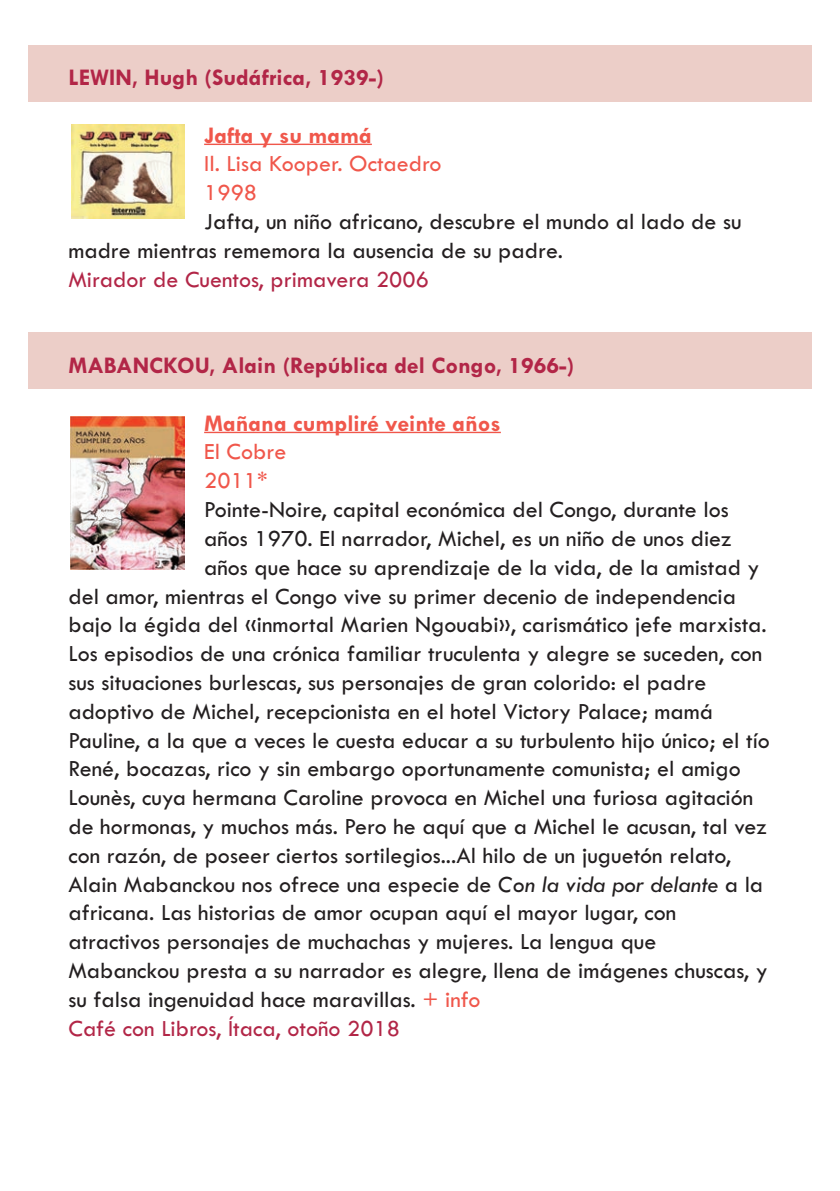
<style>
.page{position:relative;width:840px;height:1191px;background:#fff}
.page>*{position:absolute;margin:0;border:0;box-sizing:border-box;transform-origin:0 0}
.t1{font:24px/28.8px "Tw Cen";color:#231f20}
.t2{font:700 24px "Tw Cen";color:#b22647}
.t3{font:24px "Tw Cen";color:#b22647}
.t4{font:24px/28.8px "Tw Cen";color:#f0574b}
.t5{font:700 24px "Tw Cen";color:#f0574b}
.s1{font-style:italic}
.s2{color:#f0574b}
</style>
<div class="page">
<div style="left:28px;top:332px;width:783px;height:56px;background:#eccec8"></div>
<div style="left:28px;top:45px;width:783px;height:57px;background:#eccec8"></div>
<hr style="left:204px;top:144px;width:167px;height:1px;background:#f0574b">
<hr style="left:204px;top:432px;width:296px;height:1px;background:#f0574b">
<img style="left:71px;top:416px;width:113px;height:153px">
<img style="left:72px;top:124px;width:112px;height:94px">
<p class="t2" style="left:68px;top:63px;width:317px">LEWIN, Hugh (Sudáfrica, 1939-)</p>
<p class="t5" style="left:204px;top:120px;width:169px">Jafta y su mamá</p>
<p class="t4" style="left:204px;top:149px;width:239px">Il. Lisa Kooper. Octaedro<br>1998</p>
<p class="t1" style="left:68px;top:206px;width:674px;text-indent:136px">Jafta, un niño africano, descubre el mundo al lado de su madre mientras rememora la ausencia de su padre.</p>
<p class="t3" style="left:68px;top:264px;width:362px">Mirador de Cuentos, primavera 2006</p>
<p class="t2" style="left:68px;top:351px;width:507px">MABANCKOU, Alain (República del Congo, 1966-)</p>
<p class="t5" style="left:204px;top:408px;width:298px">Mañana cumpliré veinte años</p>
<p class="t4" style="left:204px;top:437px;width:84px">El Cobre<br>2011*</p>
<p class="t1" style="left:204px;top:494px;width:526px">Pointe-Noire, capital económica del Congo, durante los</p>
<p class="t1" style="left:204px;top:523px;width:529px">años 1970. El narrador, Michel, es un niño de unos diez</p>
<p class="t1" style="left:204px;top:552px;width:556px">años que hace su aprendizaje de la vida, de la amistad y</p>
<p class="t1" style="left:68px;top:581px;width:668px">del amor, mientras el Congo vive su primer decenio de independencia</p>
<p class="t1" style="left:68px;top:609px;width:699px">bajo la égida del «inmortal Marien Ngouabi», carismático jefe marxista.</p>
<p class="t1" style="left:68px;top:638px;width:695px">Los episodios de una crónica familiar truculenta y alegre se suceden, con</p>
<p class="t1" style="left:68px;top:667px;width:639px">sus situaciones burlescas, sus personajes de gran colorido: el padre</p>
<p class="t1" style="left:68px;top:696px;width:645px">adoptivo de Michel, recepcionista en el hotel Victory Palace; mamá</p>
<p class="t1" style="left:68px;top:725px;width:702px">Pauline, a la que a veces le cuesta educar a su turbulento hijo único; el tío</p>
<p class="t1" style="left:68px;top:753px;width:673px">René, bocazas, rico y sin embargo oportunamente comunista; el amigo</p>
<p class="t1" style="left:68px;top:782px;width:686px">Lounès, cuya hermana Caroline provoca en Michel una furiosa agitación</p>
<p class="t1" style="left:68px;top:811px;width:699px">de hormonas, y muchos más. Pero he aquí que a Michel le acusan, tal vez</p>
<p class="t1" style="left:68px;top:840px;width:663px">con razón, de poseer ciertos sortilegios...Al hilo de un juguetón relato,</p>
<p class="t1" style="left:68px;top:869px;width:696px">Alain Mabanckou nos ofrece una especie de <span class="s1">Con la vida por delante</span> a la</p>
<p class="t1" style="left:68px;top:897px;width:609px">africana. Las historias de amor ocupan aquí el mayor lugar, con</p>
<p class="t1" style="left:68px;top:926px;width:589px">atractivos personajes de muchachas y mujeres. La lengua que</p>
<p class="t1" style="left:68px;top:955px;width:700px">Mabanckou presta a su narrador es alegre, llena de imágenes chuscas, y</p>
<p class="t1" style="left:68px;top:984px;width:413px">su falsa ingenuidad hace maravillas. <span class="s2">+ info</span></p>
<p class="t3" style="left:68px;top:1013px;width:333px">Café con Libros, Ítaca, otoño 2018</p>
</div>
